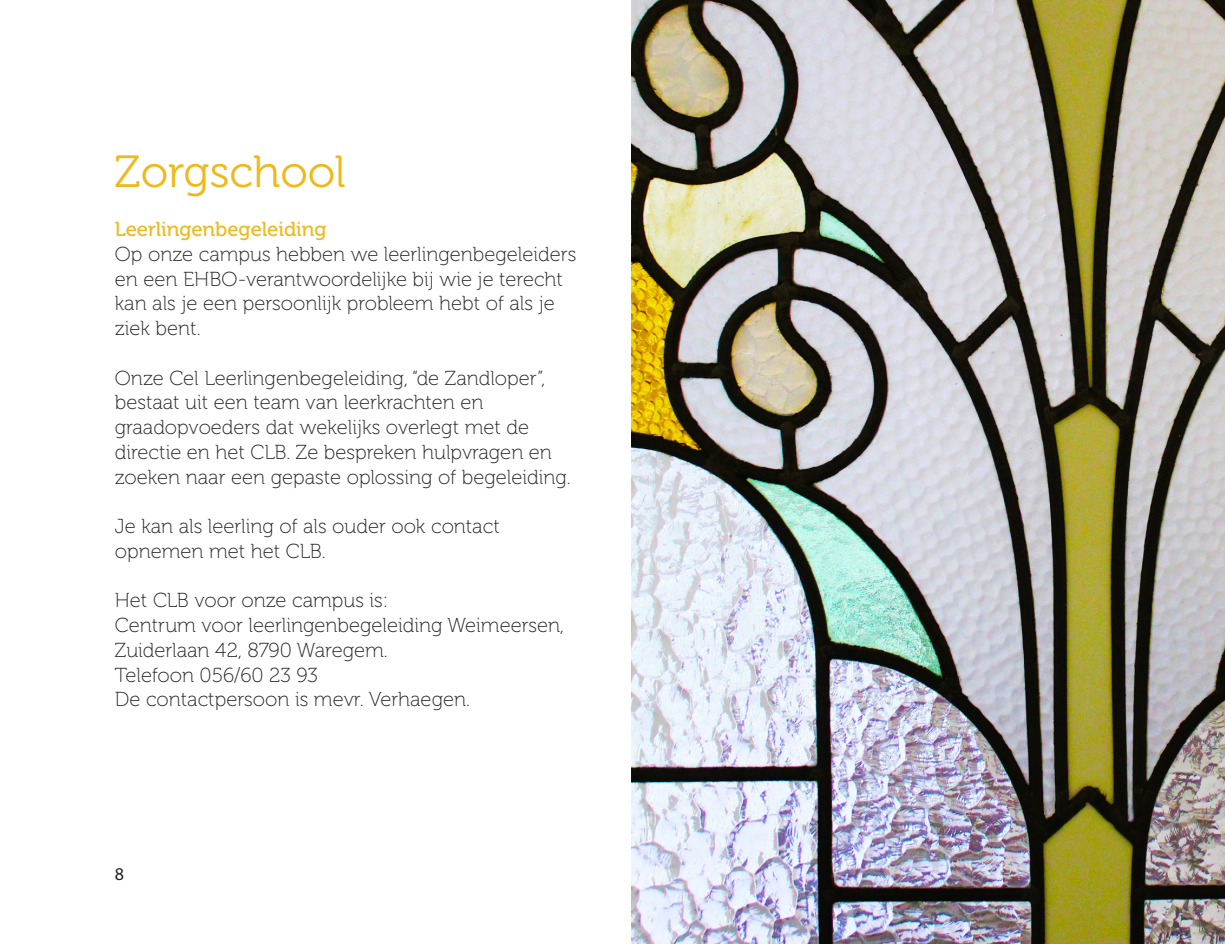
<style>
.page{position:relative;width:1225px;height:944px;background:#fff}
.page>*{position:absolute;margin:0;border:0;box-sizing:border-box;transform-origin:0 0}
.H2_-_museo_-_ckleur{font:45px "Museo 300";color:#eeb91b}
.t1{font:20.25px/24.8px "Museo 100";color:#231f20}
.t2{font:20.25px "Museo 500";color:#eeb91b}
.t3{font:18px "Myriad Pro";color:#231f20}
</style>
<div class="page">
<img style="left:631px;top:0;width:593px;height:944px">
<p class="H2_-_museo_-_ckleur" style="left:115px;top:147px;width:233px">Zorgschool</p>
<p class="t2" style="left:115px;top:218px;width:213px">Leerlingenbegeleiding</p>
<p class="t1" style="left:115px;top:242px;width:463px">Op onze campus hebben we leerlingenbegeleiders en een EHBO-verantwoordelijke bij wie je terecht kan als je een persoonlijk probleem hebt of als je ziek bent.</p>
<p class="t1" style="left:115px;top:366px;width:457px">Onze Cel Leerlingenbegeleiding, “de Zandloper”, bestaat uit een team van leerkrachten en graadopvoeders dat wekelijks overlegt met de directie en het CLB. Ze bespreken hulpvragen en zoeken naar een gepaste oplossing of begeleiding.</p>
<p class="t1" style="left:115px;top:514px;width:386px">Je kan als leerling of als ouder ook contact opnemen met het CLB.</p>
<p class="t1" style="left:115px;top:589px;width:275px">Het CLB voor onze campus is:</p>
<p class="t1" style="left:115px;top:613px;width:451px">Centrum voor leerlingenbegeleiding Weimeersen,<br>Zuiderlaan 42, 8790 Waregem.</p>
<p class="t1" style="left:115px;top:663px;width:205px">Telefoon 056/60 23 93</p>
<p class="t1" style="left:115px;top:688px;width:357px">De contactpersoon is mevr. Verhaegen.</p>
<p class="t3" style="left:115px;top:862px;width:11px">8</p>
</div>
